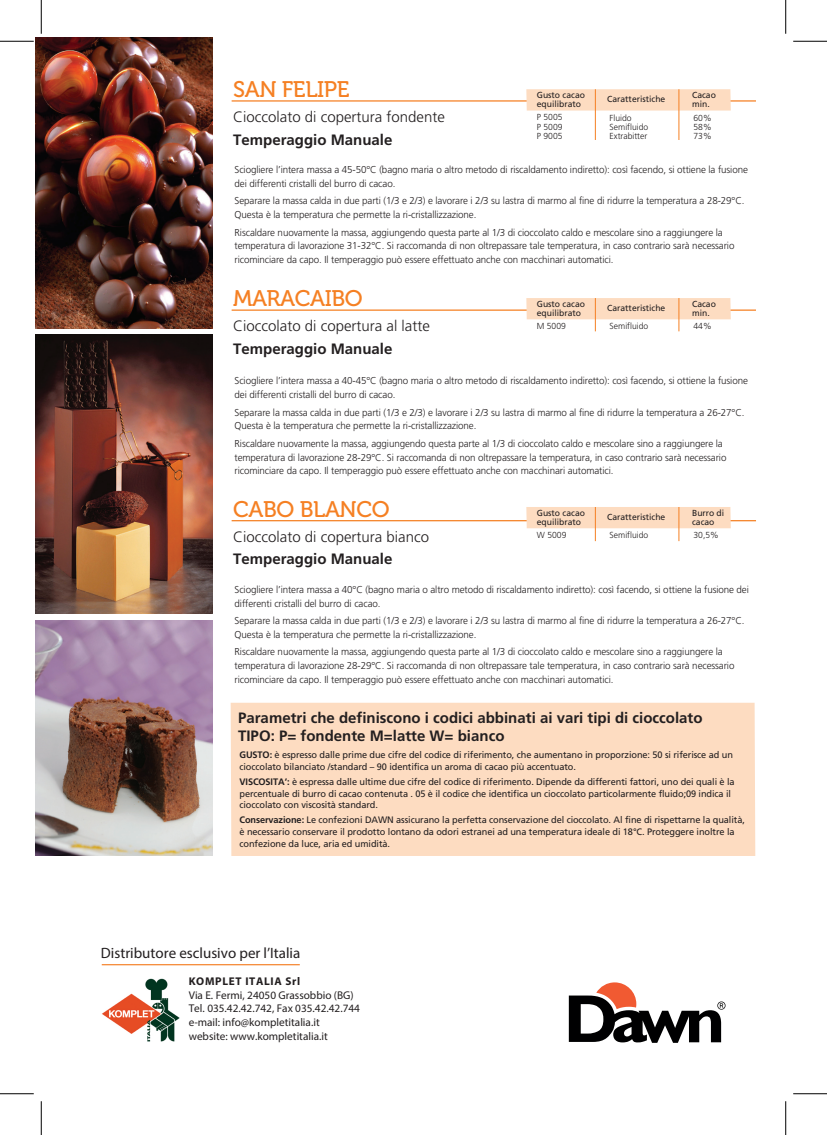
<style>
.page{position:relative;width:827px;height:1135px;background:#fff}
.page>*{position:absolute;margin:0;border:0;box-sizing:border-box;transform-origin:0 0}
.t1{font:22.5px "Museo 500";letter-spacing:-.02em;color:#f58023}
.t2{font:700 15px/18px "Frutiger";color:#231f20}
.t3{font:300 15px "Frutiger";color:#231f20}
.t4{font:15px "Myriad Pro";color:#231f20}
.t5{font:11.25px/13.8px "Myriad Pro";color:#231f20}
.t6{font:700 11.25px "Myriad Pro";letter-spacing:.06em;color:#231f20}
.t7{font:300 10px/13.8px "Frutiger";letter-spacing:-.01em;color:#231f20}
.t8{font:9.38px/11.9px "Frutiger";letter-spacing:-.01em;color:#231f20}
.t9{font:8.75px/8.8px "Frutiger";color:#231f20}
.t10{font:300 8.75px/9.4px "Frutiger";color:#231f20;text-align:justify}
.s1{font-weight:700}
</style>
<div class="page">
<div style="left:231px;top:703px;width:524px;height:153px;background:#fddcc1"></div>
<svg style="left:569px;top:982px;width:156px;height:61px"></svg>
<hr style="left:232px;top:100px;width:524px;height:2px;background:#f58023">
<img style="left:102px;top:978px;width:78px;height:64px">
<hr style="left:102px;top:964px;width:198px;height:1px;background:#f58632">
<img style="left:35px;top:37px;width:177px;height:291px">
<hr style="left:232px;top:309px;width:524px;height:2px;background:#f58023">
<hr style="left:232px;top:520px;width:524px;height:1px;background:#f58023">
<img style="left:35px;top:620px;width:177px;height:236px">
<img style="left:35px;top:335px;width:177px;height:278px">
<svg style="left:526px;top:89px;width:204px;height:22px;background:#fcdcc2"></svg>
<hr style="left:595px;top:89px;width:1px;height:51px;background:#f58023">
<hr style="left:678px;top:89px;width:1px;height:51px;background:#f58023">
<div style="left:526px;top:298px;width:204px;height:21px;background:#fddcc1"></div>
<hr style="left:595px;top:298px;width:1px;height:33px;background:#f58023">
<hr style="left:678px;top:298px;width:1px;height:33px;background:#f58023">
<div style="left:526px;top:507px;width:204px;height:21px;background:#fddcc1"></div>
<hr style="left:595px;top:507px;width:1px;height:34px;background:#f58023">
<hr style="left:678px;top:507px;width:1px;height:34px;background:#f58023">
<hr style="left:0;top:41px;width:34px;height:1px;background:#000">
<hr style="left:793px;top:41px;width:34px;height:1px;background:#000">
<hr style="left:0;top:1093px;width:34px;height:1px;background:#000">
<hr style="left:793px;top:1093px;width:34px;height:1px;background:#000">
<hr style="left:41px;top:0;width:1px;height:34px;background:#000">
<hr style="left:41px;top:1101px;width:1px;height:34px;background:#000">
<hr style="left:785px;top:0;width:1px;height:34px;background:#000">
<hr style="left:785px;top:1101px;width:1px;height:34px;background:#000">
<h1 class="t1" style="left:233px;top:77px;width:118px">SAN FELIPE</h1>
<h2 class="t3" style="left:233px;top:108px;width:213px">Cioccolato di copertura fondente</h2>
<h2 class="t2" style="left:233px;top:130px;width:161px">Temperaggio Manuale</h2>
<p class="t9" style="left:537px;top:91px;width:50px">Gusto cacao equilibrato</p>
<p class="t9" style="left:692px;top:91px;width:25px">Cacao min.</p>
<p class="t9" style="left:607px;top:95px;width:60px">Caratteristiche</p>
<p class="t10" style="left:537px;top:113px;width:27px">P 5005<br>P 5009<br>P 9005</p>
<p class="t10" style="left:609px;top:113px;width:40px;text-align:left">Fluido<br>Semifluido<br>Extrabitter</p>
<p class="t10" style="left:693px;top:113px;width:20px">60% 58% 73%</p>
<p class="t7" style="left:234px;top:163px;width:515px">Sciogliere l’intera massa a 45-50°C (bagno maria o altro metodo di riscaldamento indiretto): così facendo, si ottiene la fusione dei differenti cristalli del burro di cacao.</p>
<p class="t7" style="left:234px;top:194px;width:511px">Separare la massa calda in due parti (1/3 e 2/3) e lavorare i 2/3 su lastra di marmo al fine di ridurre la temperatura a 28-29°C.<br>Questa è la temperatura che permette la ri-cristallizzazione.</p>
<p class="t7" style="left:234px;top:225px;width:501px">Riscaldare nuovamente la massa, aggiungendo questa parte al 1/3 di cioccolato caldo e mescolare sino a raggiungere la temperatura di lavorazione 31-32°C. Si raccomanda di non oltrepassare tale temperatura, in caso contrario sarà necessario ricominciare da capo. Il temperaggio può essere effettuato anche con macchinari automatici.</p>
<h1 class="t1" style="left:233px;top:286px;width:131px">MARACAIBO</h1>
<h2 class="t3" style="left:233px;top:318px;width:198px">Cioccolato di copertura al latte</h2>
<h2 class="t2" style="left:233px;top:339px;width:161px">Temperaggio Manuale</h2>
<p class="t7" style="left:234px;top:374px;width:515px">Sciogliere l’intera massa a 40-45°C (bagno maria o altro metodo di riscaldamento indiretto): così facendo, si ottiene la fusione dei differenti cristalli del burro di cacao.</p>
<p class="t7" style="left:234px;top:405px;width:511px">Separare la massa calda in due parti (1/3 e 2/3) e lavorare i 2/3 su lastra di marmo al fine di ridurre la temperatura a 26-27°C.<br>Questa è la temperatura che permette la ri-cristallizzazione.</p>
<p class="t7" style="left:234px;top:437px;width:493px">Riscaldare nuovamente la massa, aggiungendo questa parte al 1/3 di cioccolato caldo e mescolare sino a raggiungere la temperatura di lavorazione 28-29°C. Si raccomanda di non oltrepassare la temperatura, in caso contrario sarà necessario ricominciare da capo. Il temperaggio può essere effettuato anche con macchinari automatici.</p>
<p class="t9" style="left:537px;top:299px;width:50px">Gusto cacao equilibrato</p>
<p class="t9" style="left:692px;top:299px;width:25px">Cacao min.</p>
<p class="t9" style="left:607px;top:303px;width:60px">Caratteristiche</p>
<p class="t10" style="left:537px;top:322px;width:31px">M 5009</p>
<p class="t10" style="left:609px;top:322px;width:40px">Semifluido</p>
<p class="t10" style="left:693px;top:322px;width:20px">44%</p>
<h1 class="t1" style="left:233px;top:497px;width:158px">CABO BLANCO</h1>
<h2 class="t3" style="left:233px;top:528px;width:197px">Cioccolato di copertura bianco</h2>
<h2 class="t2" style="left:233px;top:550px;width:161px">Temperaggio Manuale</h2>
<p class="t7" style="left:234px;top:582px;width:516px">Sciogliere l’intera massa a 40°C (bagno maria o altro metodo di riscaldamento indiretto): così facendo, si ottiene la fusione dei differenti cristalli del burro di cacao.</p>
<p class="t7" style="left:234px;top:614px;width:511px">Separare la massa calda in due parti (1/3 e 2/3) e lavorare i 2/3 su lastra di marmo al fine di ridurre la temperatura a 26-27°C.<br>Questa è la temperatura che permette la ri-cristallizzazione.</p>
<p class="t7" style="left:234px;top:645px;width:501px">Riscaldare nuovamente la massa, aggiungendo questa parte al 1/3 di cioccolato caldo e mescolare sino a raggiungere la temperatura di lavorazione 28-29°C. Si raccomanda di non oltrepassare tale temperatura, in caso contrario sarà necessario ricominciare da capo. Il temperaggio può essere effettuato anche con macchinari automatici.</p>
<p class="t9" style="left:537px;top:508px;width:50px">Gusto cacao equilibrato</p>
<p class="t9" style="left:692px;top:508px;width:34px">Burro di cacao</p>
<p class="t9" style="left:607px;top:512px;width:60px">Caratteristiche</p>
<p class="t10" style="left:537px;top:530px;width:31px">W 5009</p>
<p class="t10" style="left:609px;top:531px;width:40px">Semifluido</p>
<p class="t10" style="left:693px;top:531px;width:27px">30,5%</p>
<h2 class="t2" style="left:238px;top:709px;width:466px">Parametri che definiscono i codici abbinati ai vari tipi di cioccolato<br>TIPO: P= fondente M=latte W= bianco</h2>
<p class="t8" style="left:239px;top:749px;width:495px"><span class="s1">GUSTO:</span> è espresso dalle prime due cifre del codice di riferimento, che aumentano in proporzione: 50 si riferisce ad un cioccolato bilanciato /standard – 90 identifica un aroma di cacao più accentuato.</p>
<p class="t8" style="left:239px;top:775px;width:496px"><span class="s1">VISCOSITA’:</span> è espressa dalle ultime due cifre del codice di riferimento. Dipende da differenti fattori, uno dei quali è la percentuale di burro di cacao contenuta . 05 è il codice che identifica un cioccolato particolarmente fluido;09 indica il cioccolato con viscosità standard.</p>
<p class="t8" style="left:239px;top:813px;width:507px"><span class="s1">Conservazione:</span> Le confezioni DAWN assicurano la perfetta conservazione del cioccolato. Al fine di rispettarne la qualità, è necessario conservare il prodotto lontano da odori estranei ad una temperatura ideale di 18°C. Proteggere inoltre la confezione da luce, aria ed umidità.</p>
<h2 class="t4" style="left:101px;top:943px;width:201px">Distributore esclusivo per l’Italia</h2>
<p class="t6" style="left:189px;top:974px;width:113px">KOMPLET ITALIA Srl</p>
<p class="t5" style="left:189px;top:988px;width:173px">Via E. Fermi, 24050 Grassobbio (BG)<br>Tel. 035.42.42.742, Fax 035.42.42.744 e-mail: info@kompletitalia.it website: www.kompletitalia.it</p>
</div>
